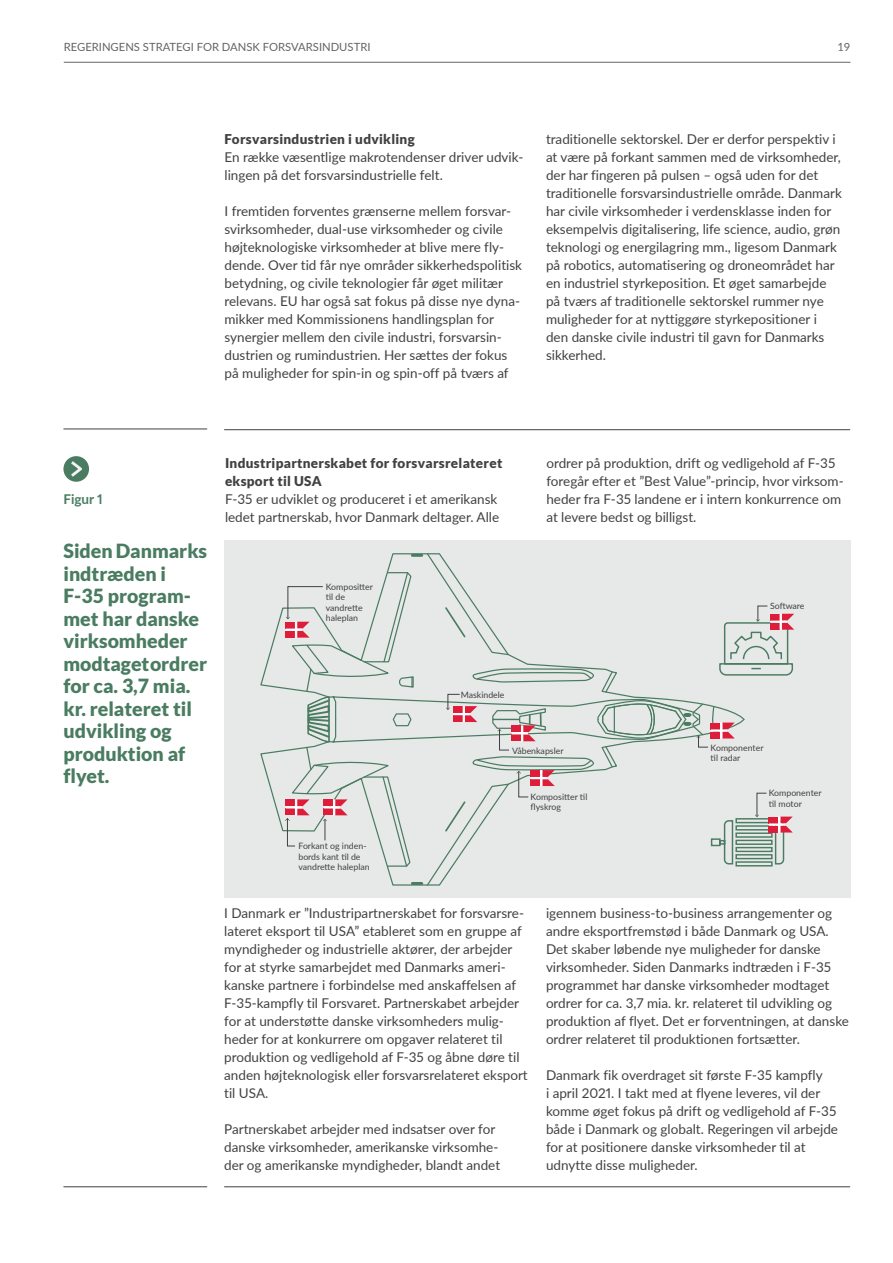
<style>
.page{position:relative;width:893px;height:1263px;background:#fff}
.page>*{position:absolute;margin:0;border:0;box-sizing:border-box;transform-origin:0 0}
.Figuroverskrift{font:900 19.5px/22.5px "Lato";color:#4a7c61}
.Brød{font:13.5px/18px "Lato";color:#414142}
._4_Mellemrubrik{font:900 13.5px/18px "Lato";letter-spacing:.02em;color:#414142}
.Figurnummer{font:700 13.5px "Lato";color:#4a7c61}
.t1{font:11.25px "Lato";color:#636466}
.t2{font:8.7px/10.5px "Lato";color:#414142}
</style>
<div class="page">
<hr style="left:64px;top:62px;width:786px;height:1px;background:#636466">
<div style="left:224px;top:540px;width:627px;height:357px;background:#e7e8e8"></div>
<svg style="left:285px;top:553px;width:509px;height:333px"></svg>
<hr style="left:63px;top:429px;width:144px;height:1px;background:#414142">
<div style="left:63px;top:456px;width:26px;height:26px;background:#4a7c61;border-radius:50%"></div>
<svg style="left:71px;top:461px;width:11px;height:16px"></svg>
<hr style="left:224px;top:1186px;width:626px;height:1px;background:#414142">
<hr style="left:224px;top:429px;width:626px;height:1px;background:#414142">
<hr style="left:63px;top:1186px;width:144px;height:1px;background:#414142">
<p class="t1" style="left:64px;top:39px;width:308px">REGERINGENS STRATEGI FOR DANSK FORSVARSINDUSTRI</p>
<p class="t1" style="left:837px;top:39px;width:15px">19</p>
<p class="_4_Mellemrubrik" style="left:225px;top:130px;width:192px">Forsvarsindustrien i udvikling</p>
<p class="Brød" style="left:225px;top:148px;width:300px">En række væsentlige makrotendenser driver udvik&shy;lingen på det forsvarsindustrielle felt.</p>
<p class="Brød" style="left:225px;top:202px;width:299px">I fremtiden forventes grænserne mellem forsvar&shy;svirksomheder, dual-use virksomheder og civile højteknologiske virksomheder at blive mere fly&shy;dende. Over tid får nye områder sikkerhedspolitisk betydning, og civile teknologier får øget militær relevans. EU har også sat fokus på disse nye dyna&shy;mikker med Kommissionens handlingsplan for synergier mellem den civile industri, forsvarsin&shy;dustrien og rumindustrien. Her sættes der fokus på muligheder for spin-in og spin-off på tværs af</p>
<p class="Brød" style="left:546px;top:130px;width:297px">traditionelle sektorskel. Der er derfor perspektiv i at være på forkant sammen med de virksomheder, der har fingeren på pulsen – også uden for det traditionelle forsvarsindustrielle område. Danmark har civile virksomheder i verdensklasse inden for eksempelvis digitalisering, life science, audio, grøn teknologi og energilagring mm., ligesom Danmark på robotics, automatisering og droneområdet har en industriel styrkeposition. Et øget samarbejde på tværs af traditionelle sektorskel rummer nye muligheder for at nyttiggøre styrkepositioner i den danske civile industri til gavn for Danmarks sikkerhed.</p>
<p class="Figurnummer" style="left:63px;top:489px;width:41px">Figur 1</p>
<p class="Figuroverskrift" style="left:63px;top:539px;width:145px">Siden Danmarks indtræden i<br>F-35 program&shy;met har danske virksomheder modtaget ordrer for ca. 3,7 mia. kr. relateret til udvikling og produktion af flyet.</p>
<p class="_4_Mellemrubrik" style="left:225px;top:454px;width:279px">Industripartnerskabet for forsvarsrelateret eksport til USA</p>
<p class="Brød" style="left:225px;top:490px;width:276px">F-35 er udviklet og produceret i et amerikansk ledet partnerskab, hvor Danmark deltager. Alle</p>
<p class="t2" style="left:326px;top:581px;width:49px">Kompositter til de vandrette haleplan</p>
<p class="t2" style="left:461px;top:689px;width:45px">Maskindele</p>
<p class="Brød" style="left:546px;top:454px;width:299px">ordrer på produktion, drift og vedligehold af F-35 foregår efter et ”Best Value”-princip, hvor virksom&shy;heder fra F-35 landene er i intern konkurrence om at levere bedst og billigst.</p>
<p class="t2" style="left:770px;top:600px;width:36px">Software</p>
<p class="t2" style="left:298px;top:840px;width:73px">Forkant og inden&shy;bords kant til de vandrette haleplan</p>
<p class="t2" style="left:512px;top:745px;width:53px">Våbenkapsler</p>
<p class="t2" style="left:531px;top:791px;width:58px">Kompositter til flyskrog</p>
<p class="t2" style="left:711px;top:742px;width:54px">Komponenter til radar</p>
<p class="t2" style="left:769px;top:787px;width:54px">Komponenter til motor</p>
<p class="Brød" style="left:224px;top:904px;width:305px">I Danmark er ”Industripartnerskabet for forsvarsre&shy;lateret eksport til USA” etableret som en gruppe af myndigheder og industrielle aktører, der arbejder for at styrke samarbejdet med Danmarks ameri&shy;kanske partnere i forbindelse med anskaffelsen af F-35-kampfly til Forsvaret. Partnerskabet arbejder for at understøtte danske virksomheders mulig&shy;heder for at konkurrere om opgaver relateret til produktion og vedligehold af F-35 og åbne døre til anden højteknologisk eller forsvarsrelateret eksport til USA.</p>
<p class="Brød" style="left:224px;top:1120px;width:278px">Partnerskabet arbejder med indsatser over for danske virksomheder, amerikanske virksomhe&shy;der og amerikanske myndigheder, blandt andet</p>
<p class="Brød" style="left:546px;top:904px;width:304px">igennem business-to-business arrangementer og andre eksportfremstød i både Danmark og USA.<br>Det skaber løbende nye muligheder for danske virksomheder. Siden Danmarks indtræden i F-35 programmet har danske virksomheder modtaget ordrer for ca. 3,7 mia. kr. relateret til udvikling og produktion af flyet. Det er forventningen, at danske ordrer relateret til produktionen fortsætter.</p>
<p class="Brød" style="left:546px;top:1066px;width:294px">Danmark fik overdraget sit første F-35 kampfly<br>i april 2021. I takt med at flyene leveres, vil der komme øget fokus på drift og vedligehold af F-35 både i Danmark og globalt. Regeringen vil arbejde for at positionere danske virksomheder til at udnytte disse muligheder.</p>
</div>
